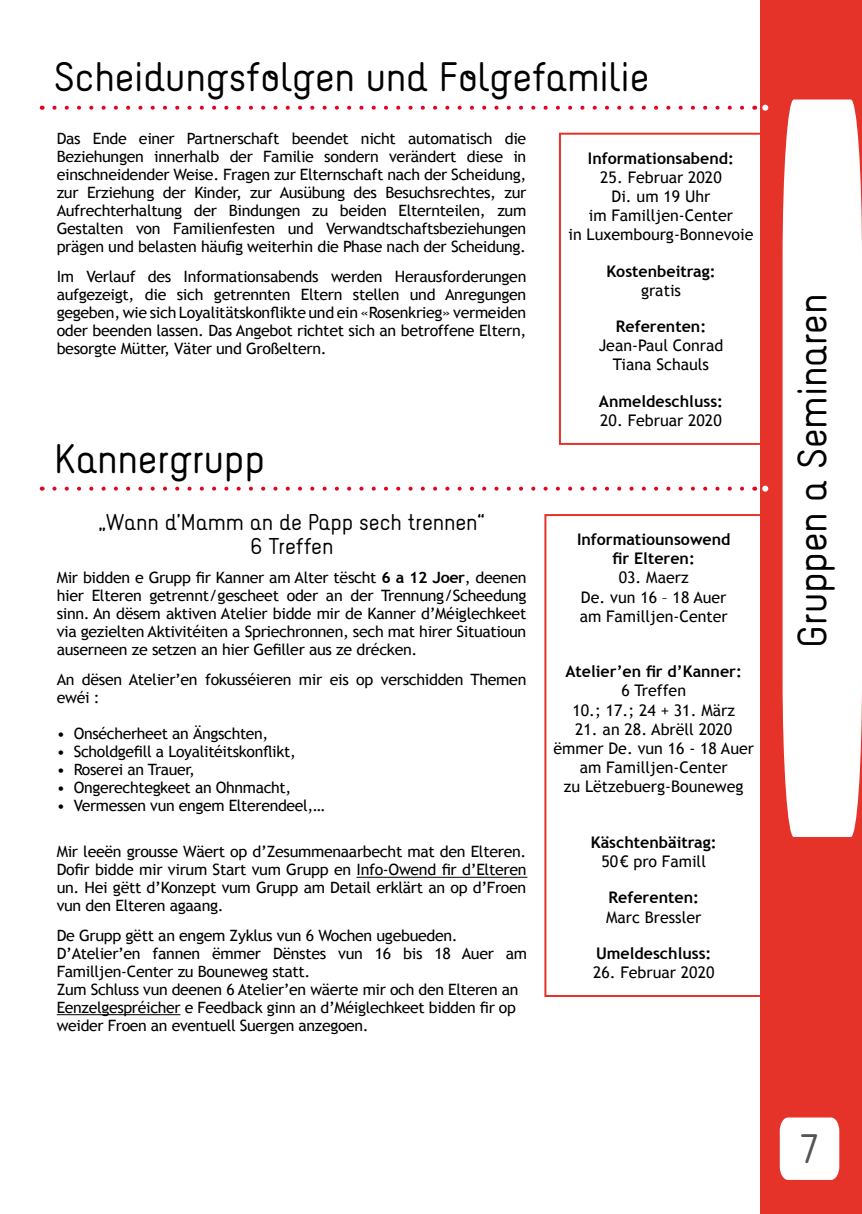
<style>
.page{position:relative;width:862px;height:1214px;background:#fff}
.page>*{position:absolute;margin:0;border:0;box-sizing:border-box;transform-origin:0 0}
.t1{font:36px "Naiv";color:#000}
.t2{font:36px "Naiv";color:#555454}
.t3{font:20px/24px "Naiv";color:#000;text-align:center}
.t4{font:16px/19.2px "Trebuchet MS";color:#000;text-align:center}
.t5{font:700 16px/19.2px "Trebuchet MS";color:#000;text-align:center}
.t6{font:15.6px/18px "Trebuchet MS";letter-spacing:-.02em;color:#000;text-align:justify}
.s1{font-weight:700}
</style>
<div class="page">
<div style="left:760px;top:0;width:102px;height:1213px;background:#e63329"></div>
<div style="left:780px;top:1117px;width:59px;height:62px;background:#fff"></div>
<div style="left:782px;top:99px;width:80px;height:737px;background:#fff"></div>
<hr style="left:356px;top:876px;width:171px;height:1px;background:#000">
<hr style="left:57px;top:1014px;width:123px;height:1px;background:#000">
<div style="left:544px;top:514px;width:219px;height:482px;border:2px solid #e63329"></div>
<svg style="left:42px;top:486px;width:700px;height:4px"></svg>
<svg style="left:762px;top:485px;width:6px;height:6px"></svg>
<div style="left:559px;top:133px;width:204px;height:312px;border:2px solid #e63329"></div>
<svg style="left:42px;top:106px;width:700px;height:4px"></svg>
<svg style="left:762px;top:105px;width:6px;height:6px"></svg>
<h1 class="t1" style="left:54px;top:54px;width:597px">Scheidungsfolgen und Folgefamilie</h1>
<p class="t6" style="left:57px;top:130px;width:471px">Das Ende einer Partnerschaft beendet nicht automatisch die Beziehungen innerhalb der Familie sondern verändert diese in einschneidender Weise. Fragen zur Elternschaft nach der Scheidung, zur Erziehung der Kinder, zur Ausübung des Besuchsrechtes, zur Aufrechterhaltung der Bindungen zu beiden Elternteilen, zum Gestalten von Familienfesten und Verwandtschaftsbeziehungen prägen und belasten häufig weiterhin die Phase nach der Scheidung.</p>
<p class="t6" style="left:57px;top:267px;width:471px">Im Verlauf des Informationsabends werden Herausforderungen aufgezeigt, die sich getrennten Eltern stellen und Anregungen gegeben, wie sich Loyalitätskonflikte und ein «Rosenkrieg» vermeiden oder beenden lassen. Das Angebot richtet sich an betroffene Eltern, besorgte Mütter, Väter und Großeltern.</p>
<p class="t5" style="left:588px;top:148px;width:148px">Informationsabend:</p>
<p class="t4" style="left:568px;top:168px;width:186px">25. Februar 2020<br>Di. um 19 Uhr<br>im Familljen-Center<br>in Luxembourg-Bonnevoie</p>
<p class="t5" style="left:606px;top:261px;width:111px">Kostenbeitrag:</p>
<p class="t4" style="left:641px;top:281px;width:42px">gratis</p>
<p class="t5" style="left:616px;top:317px;width:92px">Referenten:</p>
<p class="t4" style="left:598px;top:336px;width:126px">Jean-Paul Conrad<br>Tiana Schauls</p>
<p class="t5" style="left:599px;top:391px;width:126px">Anmeldeschluss:</p>
<p class="t4" style="left:600px;top:411px;width:123px">20. Februar 2020</p>
<h1 class="t1" style="left:54px;top:435px;width:212px">Kannergrupp</h1>
<p class="t3" style="left:99px;top:510px;width:387px">„Wann d’Mamm an de Papp sech trennen“<br>6 Treffen</p>
<p class="t6" style="left:57px;top:569px;width:471px">Mir bidden e Grupp fir Kanner am Alter tëscht <span class="s1">6 a 12 Joer</span>, deenen hier Elteren getrennt/gescheet oder an der Trennung/Scheedung sinn. An dësem aktiven Atelier bidde mir de Kanner d’Méiglechkeet via gezielten Aktivitéiten a Spriechronnen, sech mat hirer Situatioun auserneen ze setzen an hier Gefiller aus ze drécken.</p>
<p class="t6" style="left:57px;top:670px;width:471px">An dësen Atelier’en fokusséieren mir eis op verschidden Themen ewéi :</p>
<p class="t6" style="left:57px;top:724px;width:213px">• Onsécherheet an Ängschten,</p>
<p class="t6" style="left:57px;top:742px;width:241px">• Scholdgefill a Loyalitéitskonflikt,</p>
<p class="t6" style="left:57px;top:760px;width:140px">• Roserei an Trauer,</p>
<p class="t6" style="left:57px;top:778px;width:236px">• Ongerechtegkeet an Ohnmacht,</p>
<p class="t6" style="left:57px;top:796px;width:269px">• Vermessen vun engem Elterendeel,…</p>
<p class="t6" style="left:57px;top:842px;width:471px">Mir leeën grousse Wäert op d’Zesummenaarbecht mat den Elteren.<br>Dofir bidde mir virum Start vum Grupp en Info-Owend fir d’Elteren un. Hei gëtt d’Konzept vum Grupp am Detail erklärt an op d’Froen vun den Elteren agaang.</p>
<p class="t6" style="left:57px;top:926px;width:472px;text-align:left">De Grupp gëtt an engem Zyklus vun 6 Wochen ugebueden.<br>D’Atelier’en fannen ëmmer Dënstes vun 16 bis 18 Auer am Familljen-Center zu Bouneweg statt.<br>Zum Schluss vun deenen 6 Atelier’en wäerte mir och den Elteren an Eenzelgespréicher e Feedback ginn an d’Méiglechkeet bidden fir op weider Froen an eventuell Suergen anzegoen.</p>
<p class="t5" style="left:577px;top:529px;width:155px">Informatiounsowend fir Elteren:</p>
<p class="t4" style="left:579px;top:568px;width:150px">03. Maerz<br>De. vun 16 – 18 Auer am Familljen-Center</p>
<p class="t5" style="left:565px;top:661px;width:178px">Atelier’en fir d’Kanner:</p>
<p class="t4" style="left:572px;top:681px;width:164px">6 Treffen<br>10.; 17.; 24 + 31. März</p>
<p class="t4" style="left:553px;top:719px;width:202px">21. an 28. Abrëll 2020 ëmmer De. vun 16 - 18 Auer am Familljen-Center<br>zu Lëtzebuerg-Bouneweg</p>
<p class="t5" style="left:591px;top:832px;width:127px">Käschtenbäitrag:</p>
<p class="t4" style="left:601px;top:852px;width:106px">50€ pro Famill</p>
<p class="t5" style="left:608px;top:887px;width:92px">Referenten:</p>
<p class="t4" style="left:606px;top:907px;width:97px">Marc Bressler</p>
<p class="t5" style="left:596px;top:943px;width:117px">Umeldeschluss:</p>
<p class="t4" style="left:593px;top:962px;width:123px">26. Februar 2020</p>
<h1 class="t1" style="left:789px;top:648px;width:356px;rotate:-90deg">Gruppen a Seminaren</h1>
<h1 class="t2" style="left:800px;top:1125px;width:21px">7</h1>
</div>
